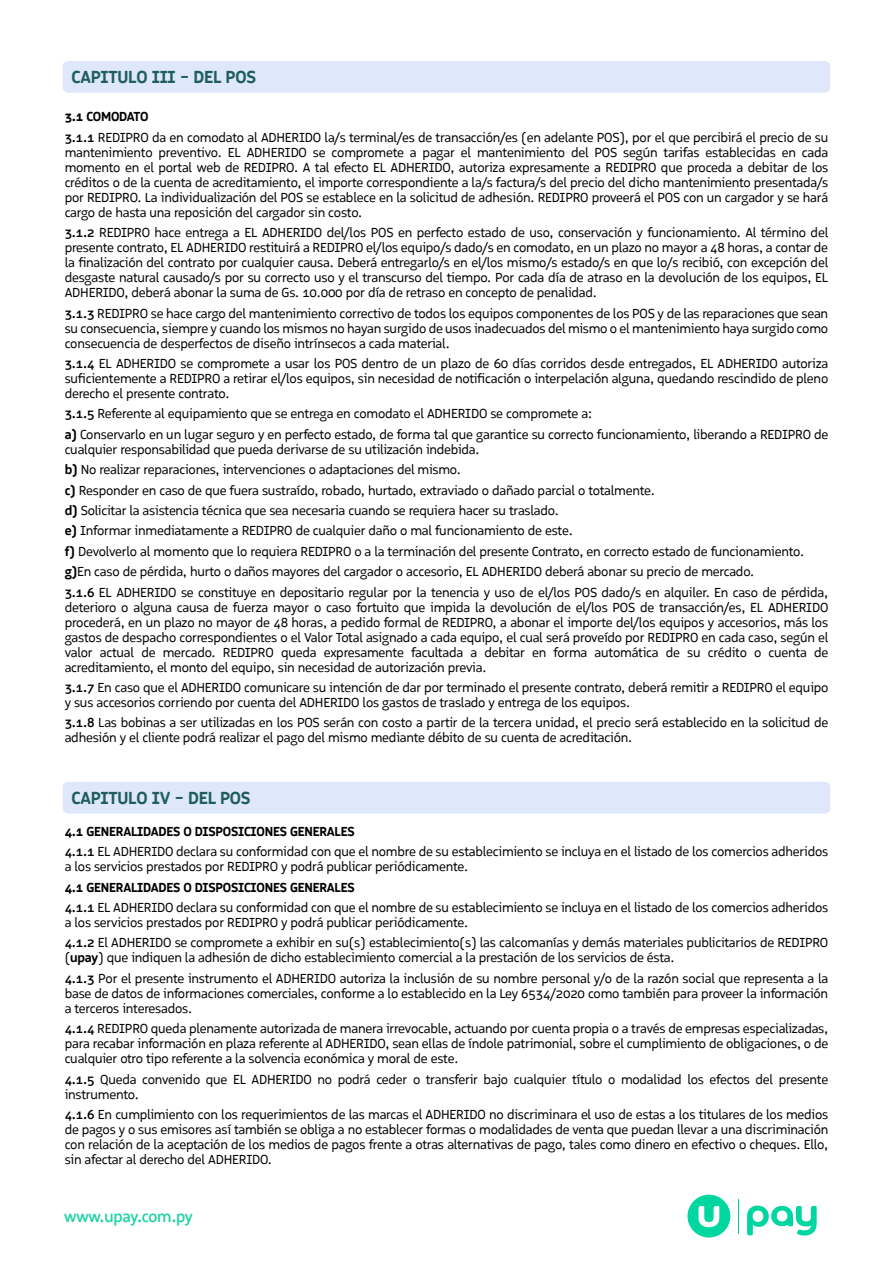
<style>
.page{position:relative;width:893px;height:1263px;background:#fff}
.page>*{position:absolute;margin:0;border:0;box-sizing:border-box;transform-origin:0 0}
.t1{font:700 18px "Logical";letter-spacing:-.015em;color:#205e5e}
.t2{font:500 16.5px "Logical";letter-spacing:-.015em;color:#20d3a4}
.t3{font:13.5px/15px "Logical";letter-spacing:-.015em;color:#000}
.s1{font-weight:700}
.s2{font-weight:500}
</style>
<div class="page">
<hr style="left:738px;top:1199px;width:1px;height:34px;background:#00d6a0">
<svg style="left:747px;top:1205px;width:70px;height:30px"></svg>
<div style="left:687px;top:1195px;width:43px;height:42px;background:#00d6a0;border-radius:50%"></div>
<svg style="left:698px;top:1206px;width:21px;height:21px"></svg>
<div style="left:63px;top:61px;width:767px;height:32px;background:#dee8fa;border-radius:5px"></div>
<div style="left:63px;top:782px;width:767px;height:31px;background:#dee8fa;border-radius:5px"></div>
<h1 class="t1" style="left:72px;top:66px;width:186px">CAPITULO III - DEL POS</h1>
<p class="t3" style="left:65px;top:106px;width:765px;line-height:20.4px"><span class="s1">3.1 COMODATO<br></span><span class="s2">3.1.1</span> REDIPRO da en comodato al ADHERIDO la/s terminal/es de transacción/es (en adelante POS), por el que percibirá el precio de su</p>
<p class="t3" style="left:65px;top:145px;width:765px;text-align:justify">mantenimiento preventivo. EL ADHERIDO se compromete a pagar el mantenimiento del POS según tarifas establecidas en cada momento en el portal web de REDIPRO. A tal efecto EL ADHERIDO, autoriza expresamente a REDIPRO que proceda a debitar de los créditos o de la cuenta de acreditamiento, el importe correspondiente a la/s factura/s del precio del dicho mantenimiento presentada/s por REDIPRO. La individualización del POS se establece en la solicitud de adhesión. REDIPRO proveerá el POS con un cargador y se hará cargo de hasta una reposición del cargador sin costo.</p>
<p class="t3" style="left:65px;top:225px;width:765px;text-align:justify"><span class="s2">3.1.2</span> REDIPRO hace entrega a EL ADHERIDO del/los POS en perfecto estado de uso, conservación y funcionamiento. Al término del presente contrato, EL ADHERIDO restituirá a REDIPRO el/los equipo/s dado/s en comodato, en un plazo no mayor a 48 horas, a contar de la finalización del contrato por cualquier causa. Deberá entregarlo/s en el/los mismo/s estado/s en que lo/s recibió, con excepción del desgaste natural causado/s por su correcto uso y el transcurso del tiempo. Por cada día de atraso en la devolución de los equipos, EL ADHERIDO, deberá abonar la suma de Gs. 10.000 por día de retraso en concepto de penalidad.</p>
<p class="t3" style="left:65px;top:305px;width:765px;text-align:justify"><span class="s2">3.1.3</span> REDIPRO se hace cargo del mantenimiento correctivo de todos los equipos componentes de los POS y de las reparaciones que sean su consecuencia, siempre y cuando los mismos no hayan surgido de usos inadecuados del mismo o el mantenimiento haya surgido como consecuencia de desperfectos de diseño intrínsecos a cada material.</p>
<p class="t3" style="left:65px;top:356px;width:765px;text-align:justify"><span class="s2">3.1.4</span> EL ADHERIDO se compromete a usar los POS dentro de un plazo de 60 días corridos desde entregados, EL ADHERIDO autoriza suficientemente a REDIPRO a retirar el/los equipos, sin necesidad de notificación o interpelación alguna, quedando rescindido de pleno derecho el presente contrato.</p>
<p class="t3" style="left:65px;top:403px;width:765px;line-height:20.4px"><span class="s2">3.1.5</span> Referente al equipamiento que se entrega en comodato el ADHERIDO se compromete a:<br><span class="s1">a)</span> Conservarlo en un lugar seguro y en perfecto estado, de forma tal que garantice su correcto funcionamiento, liberando a REDIPRO de</p>
<p class="t3" style="left:65px;top:439px;width:765px;line-height:20.4px">cualquier responsabilidad que pueda derivarse de su utilización indebida.<br><span class="s1">b)</span> No realizar reparaciones, intervenciones o adaptaciones del mismo.<br><span class="s1">c)</span> Responder en caso de que fuera sustraído, robado, hurtado, extraviado o dañado parcial o totalmente.<br><span class="s1">d)</span> Solicitar la asistencia técnica que sea necesaria cuando se requiera hacer su traslado.<br><span class="s1">e)</span> Informar inmediatamente a REDIPRO de cualquier daño o mal funcionamiento de este.<br><span class="s1">f)</span> Devolverlo al momento que lo requiera REDIPRO o a la terminación del presente Contrato, en correcto estado de funcionamiento. <span class="s1">g)</span>En caso de pérdida, hurto o daños mayores del cargador o accesorio, EL ADHERIDO deberá abonar su precio de mercado.<br><span class="s2">3.1.6</span> EL ADHERIDO se constituye en depositario regular por la tenencia y uso de el/los POS dado/s en alquiler. En caso de pérdida,</p>
<p class="t3" style="left:65px;top:599px;width:765px;text-align:justify">deterioro o alguna causa de fuerza mayor o caso fortuito que impida la devolución de el/los POS de transacción/es, EL ADHERIDO procederá, en un plazo no mayor de 48 horas, a pedido formal de REDIPRO, a abonar el importe del/los equipos y accesorios, más los gastos de despacho correspondientes o el Valor Total asignado a cada equipo, el cual será proveído por REDIPRO en cada caso, según el valor actual de mercado. REDIPRO queda expresamente facultada a debitar en forma automática de su crédito o cuenta de acreditamiento, el monto del equipo, sin necesidad de autorización previa.</p>
<p class="t3" style="left:65px;top:680px;width:765px"><span class="s2">3.1.7</span> En caso que el ADHERIDO comunicare su intención de dar por terminado el presente contrato, deberá remitir a REDIPRO el equipo y sus accesorios corriendo por cuenta del ADHERIDO los gastos de traslado y entrega de los equipos.</p>
<p class="t3" style="left:65px;top:715px;width:765px"><span class="s2">3.1.8</span> Las bobinas a ser utilizadas en los POS serán con costo a partir de la tercera unidad, el precio será establecido en la solicitud de adhesión y el cliente podrá realizar el pago del mismo mediante débito de su cuenta de acreditación.</p>
<h1 class="t1" style="left:72px;top:787px;width:180px">CAPITULO IV - DEL POS</h1>
<p class="t3" style="left:65px;top:821px;width:765px;line-height:20.4px"><span class="s1">4.1 GENERALIDADES O DISPOSICIONES GENERALES<br></span><span class="s2">4.1.1</span> EL ADHERIDO declara su conformidad con que el nombre de su establecimiento se incluya en el listado de los comercios adheridos</p>
<p class="t3" style="left:65px;top:859px;width:405px">a los servicios prestados por REDIPRO y podrá publicar periódicamente.</p>
<p class="t3" style="left:65px;top:877px;width:765px;line-height:20.4px"><span class="s1">4.1 GENERALIDADES O DISPOSICIONES GENERALES<br></span><span class="s2">4.1.1</span> EL ADHERIDO declara su conformidad con que el nombre de su establecimiento se incluya en el listado de los comercios adheridos</p>
<p class="t3" style="left:65px;top:912px;width:765px;line-height:20.4px">a los servicios prestados por REDIPRO y podrá publicar periódicamente.<br><span class="s2">4.1.2</span> El ADHERIDO se compromete a exhibir en su(s) establecimiento(s) las calcomanías y demás materiales publicitarios de REDIPRO</p>
<p class="t3" style="left:65px;top:947px;width:765px;line-height:20.4px">(<span class="s1">upay</span>) que indiquen la adhesión de dicho establecimiento comercial a la prestación de los servicios de ésta.<br><span class="s2">4.1.3</span> Por el presente instrumento el ADHERIDO autoriza la inclusión de su nombre personal y/o de la razón social que representa a la</p>
<p class="t3" style="left:65px;top:985px;width:765px">base de datos de informaciones comerciales, conforme a lo establecido en la Ley 6534/2020 como también para proveer la información a terceros interesados.</p>
<p class="t3" style="left:65px;top:1021px;width:765px;text-align:justify"><span class="s2">4.1.4</span> REDIPRO queda plenamente autorizada de manera irrevocable, actuando por cuenta propia o a través de empresas especializadas, para recabar información en plaza referente al ADHERIDO, sean ellas de índole patrimonial, sobre el cumplimiento de obligaciones, o de cualquier otro tipo referente a la solvencia económica y moral de este.</p>
<p class="t3" style="left:65px;top:1071px;width:765px"><span class="s2">4.1.5</span> Queda convenido que EL ADHERIDO no podrá ceder o transferir bajo cualquier título o modalidad los efectos del presente instrumento.</p>
<p class="t3" style="left:65px;top:1107px;width:765px;text-align:justify"><span class="s2">4.1.6</span> En cumplimiento con los requerimientos de las marcas el ADHERIDO no discriminara el uso de estas a los titulares de los medios de pagos y o sus emisores así también se obliga a no establecer formas o modalidades de venta que puedan llevar a una discriminación con relación de la aceptación de los medios de pagos frente a otras alternativas de pago, tales como dinero en efectivo o cheques. Ello, sin afectar al derecho del ADHERIDO.</p>
<p class="t2" style="left:64px;top:1206px;width:130px">www.upay.com.py</p>
</div>
